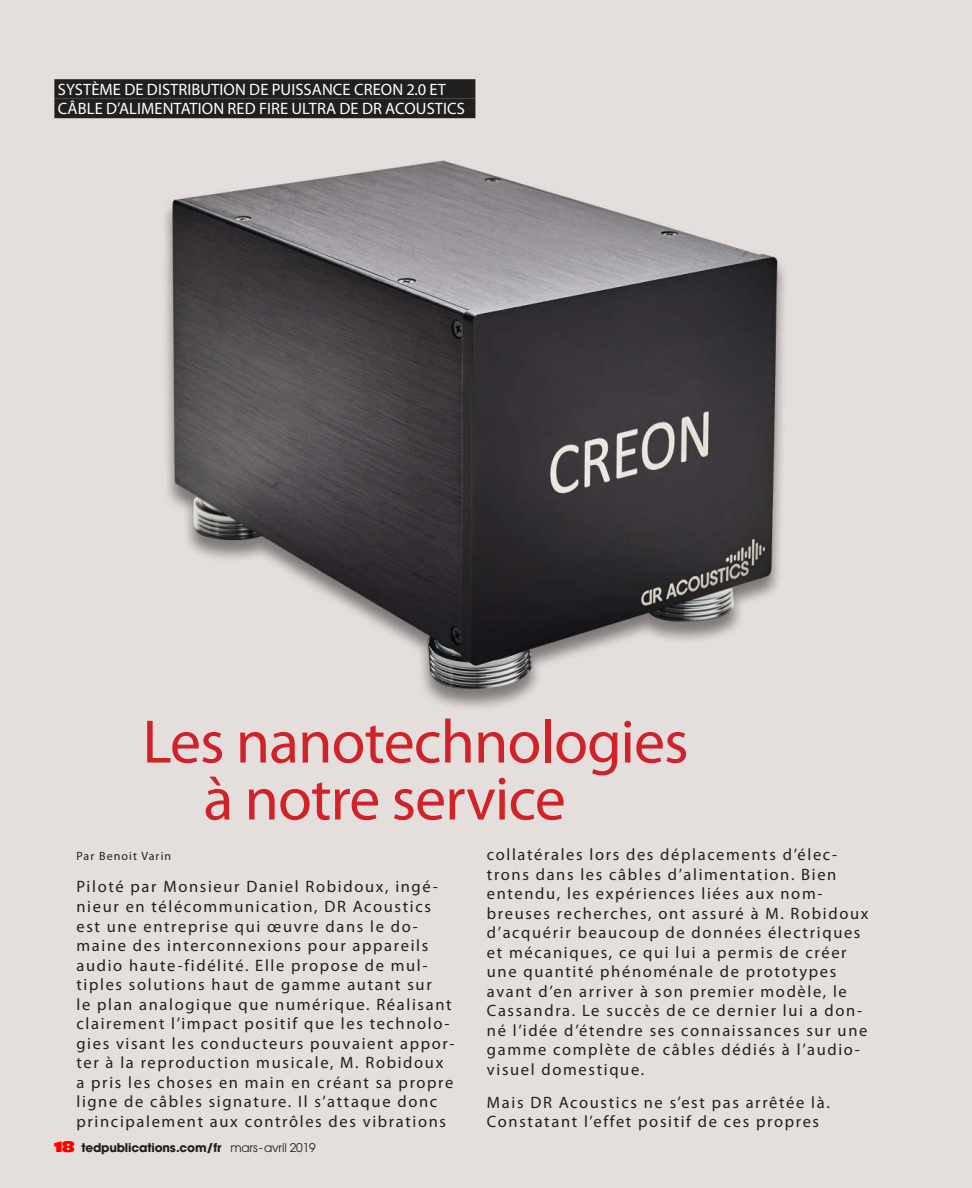
<style>
.page{position:relative;width:972px;height:1188px;background:#fff}
.page>*{position:absolute;margin:0;border:0;box-sizing:border-box;transform-origin:0 0}
.t1{font:61.8px/57px "Myriad Pro";letter-spacing:-.015em;color:#d12229}
.t2{font:16.5px/19.5px "Myriad Pro";letter-spacing:.1em;color:#221f1f}
.t3{font:16.5px/19.5px "Myriad Pro";letter-spacing:.005em;color:#fff}
.t4{font:700 12px "Avant Garde";letter-spacing:-.015em;color:#221f1f}
.t5{font:12px "Myriad Pro";letter-spacing:.09em;color:#221f1f}
.s1{font-family:"Antique Olive Nord";font-weight:400;font-size:15px;color:#f00}
.s2{font-weight:400}
</style>
<div class="page">
<img style="left:0;top:0;width:972px;height:1188px">
<div style="left:54px;top:79px;width:421px;height:20px;background:#221f1f"></div>
<div style="left:54px;top:99px;width:421px;height:19px;background:#221f1f"></div>
<p class="t3" style="left:58px;top:80px;width:409px">SYSTÈME DE DISTRIBUTION DE PUISSANCE CREON 2.0 ET<br>CâBLE D’ALIMENTATION RED FIRE ULTRA DE DR ACOUSTICS</p>
<h1 class="t1" style="left:204px;top:715px;width:487px;text-indent:-61px">Les nanotechnologies à notre service</h1>
<p class="t5" style="left:76px;top:850px;width:96px">Par Benoit Varin</p>
<p class="t2" style="left:76px;top:878px;width:380px">Piloté par Monsieur Daniel Robidoux, ingé&shy;nieur en télécommunication, DR Acoustics est une entreprise qui œuvre dans le do&shy;maine des interconnexions pour appareils audio haute-fidélité. Elle propose de mul&shy;tiples solutions haut de gamme autant sur<br>le plan analogique que numérique. Réalisant clairement l’impact positif que les technolo&shy;gies visant les conducteurs pouvaient appor&shy;ter à la reproduction musicale, M. Robidoux a pris les choses en main en créant sa propre ligne de câbles signature. Il s’attaque donc principalement aux contrôles des vibrations</p>
<p class="t4" style="left:54px;top:1143px;width:264px"><span class="s1">18</span> tedpublications.com/fr <span class="s2">mars - avril 2019</span></p>
<p class="t2" style="left:487px;top:845px;width:383px">collatérales lors des déplacements d’élec&shy;trons dans les câbles d’alimentation. Bien entendu, les expériences liées aux nom&shy;breuses recherches, ont assuré à M. Robidoux d’acquérir beaucoup de données électriques et mécaniques, ce qui lui a permis de créer une quantité phénoménale de prototypes avant d’en arriver à son premier modèle, le Cassandra. Le succès de ce dernier lui a don&shy;né l’idée d’étendre ses connaissances sur une gamme complète de câbles dédiés à l’audio&shy;visuel domestique.</p>
<p class="t2" style="left:487px;top:1093px;width:344px">Mais DR Acoustics ne s’est pas arrêtée là.<br>Constatant l’effet positif de ces propres</p>
</div>
